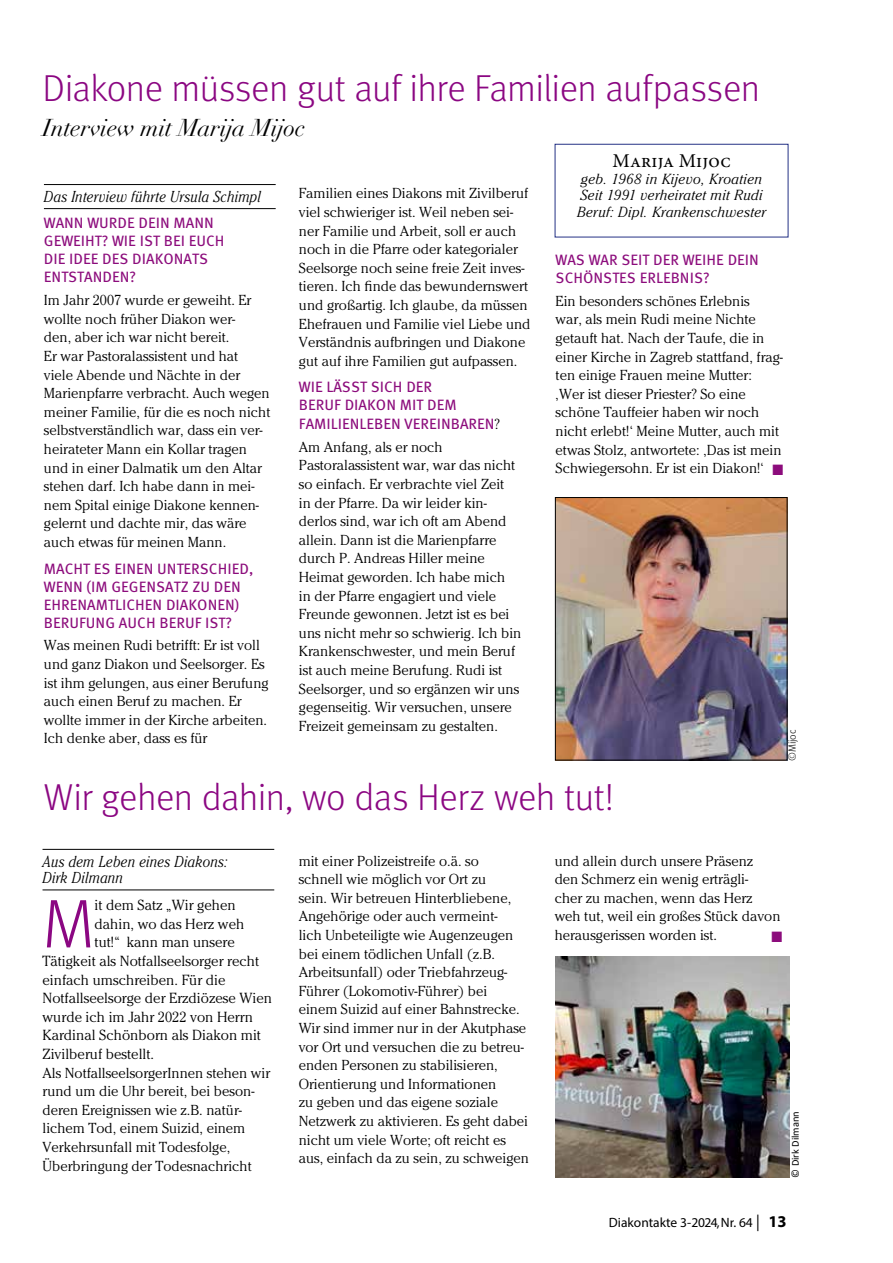
<style>
.page{position:relative;width:893px;height:1263px;background:#fff}
.page>*{position:absolute;margin:0;border:0;box-sizing:border-box;transform-origin:0 0}
.t1{font:300 68.85px "Meta OT";color:#8b0782}
.t2{font:300 37.5px "Meta OT";letter-spacing:-.015em;color:#8b0782}
.t3{font:italic 24px "Didot LT Std";letter-spacing:-.015em;color:#000}
.t4{font:19.5px "Minion Pro";letter-spacing:.01em;color:#000}
.t5{font:italic 300 15.75px/16.5px "Cheltenham Std";letter-spacing:.015em;color:#000;scale:.88 1}
.t6{font:15px/18px "Meta Book Caps";color:#8c0c7c}
.t7{font:300 14.55px "Cheltenham Std";color:#000}
.t8{font:italic 300 14.55px/16.5px "Cheltenham Std";letter-spacing:.02em;color:#000}
.t9{font:300 14.4px/18.6px "Cheltenham Std";color:#000}
.t10{font:13.5px "Myriad Pro";color:#000}
.t11{font:10.5px "Calibri";color:#000}
.t12{font:300 10.5px "Meta OT";color:#000}
.s1{font-family:"Cheltenham Std";font-weight:300;font-size:14.4px;color:#000}
.s2{font-family:"Minion Pro";font-size:16.5px}
.s3{font-weight:700;font-size:16.5px}
</style>
<div class="page">
<div style="left:555px;top:144px;width:233px;height:93px;border:1px solid #243285"></div>
<hr style="left:44px;top:184px;width:232px;height:1px;background:#000">
<hr style="left:44px;top:208px;width:232px;height:1px;background:#000">
<hr style="left:43px;top:849px;width:231px;height:1px;background:#000">
<hr style="left:43px;top:889px;width:231px;height:1px;background:#000">
<img style="left:557px;top:499px;width:228px;height:259px">
<div style="left:555px;top:497px;width:232px;height:263px;border:1px solid #000"></div>
<img style="left:555px;top:957px;width:234px;height:220px">
<h2 class="t2" style="left:43px;top:66px;width:719px">Diakone müssen gut auf ihre Familien aufpassen</h2>
<h3 class="t3" style="left:43px;top:113px;width:264px">Interview mit Marija Mijoc</h3>
<p class="t5" style="left:44px;top:188px;width:248px">Das Interview führte Ursula Schimpl</p>
<p class="t6" style="left:44px;top:214px;width:182px">WANN WURDE DEIN MANN<br>GEWEIHT? WIE IST BEI EUCH<br>DIE IDEE DES DIAKONATS<br>ENTSTANDEN?</p>
<p class="t9" style="left:44px;top:291px;width:228px">Im Jahr 2007 wurde er geweiht. Er wollte noch früher Diakon wer-<br>den, aber ich war nicht bereit.<br>Er war Pastoralassistent und hat viele Abende und Nächte in der<br>Marienpfarre verbracht. Auch wegen meiner Familie, für die es noch nicht selbstverständlich war, dass ein ver&shy;heirateter Mann ein Kollar tragen und in einer Dalmatik um den Altar stehen darf. Ich habe dann in mei&shy;nem Spital einige Diakone kennen&shy;gelernt und dachte mir, das wäre auch etwas für meinen Mann.</p>
<p class="t6" style="left:44px;top:559px;width:211px">MACHT ES EINEN UNTERSCHIED,<br>WENN (IM GEGENSATZ ZU DEN<br>EHRENAMTLICHEN DIAKONEN)<br>BERUFUNG AUCH BERUF IST?</p>
<p class="t9" style="left:44px;top:636px;width:226px">Was meinen Rudi betrifft: Er ist voll und ganz Diakon und Seelsorger. Es ist ihm gelungen, aus einer Berufung auch einen Beruf zu machen. Er wollte immer in der Kirche arbeiten.<br>Ich denke aber, dass es für</p>
<p class="t9" style="left:299px;top:184px;width:233px">Familien eines Diakons mit Zivilberuf viel schwieriger ist. Weil neben sei&shy;ner Familie und Arbeit, soll er auch noch in die Pfarre oder kategorialer Seelsorge noch seine freie Zeit inves&shy;tieren. Ich finde das bewundernswert und großartig. Ich glaube, da müssen Ehefrauen und Familie viel Liebe und Verständnis aufbringen und Diakone gut auf ihre Familien gut aufpassen.</p>
<p class="t6" style="left:299px;top:378px;width:203px">WIE LÄSST SICH DER<br>BERUF DIAKON MIT DEM<br>FAMILIENLEBEN VEREINBAREN<span class="s1">?</span></p>
<p class="t9" style="left:299px;top:437px;width:224px">Am Anfang, als er noch Pastoralassistent war, war das nicht so einfach. Er verbrachte viel Zeit<br>in der Pfarre. Da wir leider kin&shy;derlos sind, war ich oft am Abend allein. Dann ist die Marienpfarre durch P. Andreas Hiller meine Heimat geworden. Ich habe mich<br>in der Pfarre engagiert und viele Freunde gewonnen. Jetzt ist es bei uns nicht mehr so schwierig. Ich bin Krankenschwester, und mein Beruf ist auch meine Berufung. Rudi ist Seelsorger, und so ergänzen wir uns gegenseitig. Wir versuchen, unsere Freizeit gemeinsam zu gestalten.</p>
<h3 class="t4" style="left:612px;top:148px;width:120px">Marija Mijoc</h3>
<p class="t8" style="left:577px;top:171px;width:191px">geb. 1968 in Kijevo, Kroatien<br>Seit 1991 verheiratet mit Rudi<br>Beruf: Dipl. Krankenschwester</p>
<p class="t6" style="left:556px;top:250px;width:205px">WAS WAR SEIT DER WEIHE DEIN<br>SCHÖNSTES ERLEBNIS?</p>
<p class="t9" style="left:556px;top:291px;width:229px">Ein besonders schönes Erlebnis<br>war, als mein Rudi meine Nichte getauft hat. Nach der Taufe, die in einer Kirche in Zagreb stattfand, frag&shy;ten einige Frauen meine Mutter: ‚Wer ist dieser Priester? So eine schöne Tauffeier haben wir noch nicht erlebt!‘ Meine Mutter, auch mit etwas Stolz, antwortete: ‚Das ist mein Schwiegersohn. Er ist ein Diakon!‘</p>
<p class="t12" style="left:786px;top:761px;width:33px;rotate:-90deg">©Mijoc</p>
<h2 class="t2" style="left:44px;top:775px;width:572px">Wir gehen dahin, wo das Herz weh tut!</h2>
<p class="t5" style="left:43px;top:853px;width:212px">Aus dem Leben eines Diakons:<br>Dirk Dilmann</p>
<h1 class="t1" style="left:43px;top:883px;width:54px">M</h1>
<p class="t7" style="left:95px;top:897px;width:143px">it dem Satz „Wir gehen</p>
<p class="t7" style="left:95px;top:915px;width:151px">dahin, wo das Herz weh</p>
<p class="t7" style="left:95px;top:934px;width:142px">tut!“ kann man unsere</p>
<p class="t7" style="left:43px;top:952px;width:218px">Tätigkeit als Notfallseelsorger recht</p>
<p class="t7" style="left:43px;top:971px;width:184px">einfach umschreiben. Für die</p>
<p class="t7" style="left:43px;top:990px;width:231px">Notfallseelsorge der Erzdiözese Wien</p>
<p class="t7" style="left:43px;top:1008px;width:212px">wurde ich im Jahr 2022 von Herrn</p>
<p class="t7" style="left:43px;top:1027px;width:220px">Kardinal Schönborn als Diakon mit</p>
<p class="t7" style="left:43px;top:1045px;width:113px">Zivilberuf bestellt.</p>
<p class="t9" style="left:43px;top:1063px;width:229px">Als NotfallseelsorgerInnen stehen wir rund um die Uhr bereit, bei beson&shy;deren Ereignissen wie z.B. natür&shy;lichem Tod, einem Suizid, einem Verkehrsunfall mit Todesfolge, Überbringung der Todesnachricht</p>
<p class="t9" style="left:299px;top:851px;width:232px">mit einer Polizeistreife o.ä. so<br>schnell wie möglich vor Ort zu<br>sein. Wir betreuen Hinterbliebene, Angehörige oder auch vermeint-<br>lich Unbeteiligte wie Augenzeugen bei einem tödlichen Unfall (z.B.<br>Arbeitsunfall) oder Triebfahrzeug-Führer (Lokomotiv-Führer) bei einem Suizid auf einer Bahnstrecke.<br>Wir sind immer nur in der Akutphase vor Ort und versuchen die zu betreu&shy;enden Personen zu stabilisieren, Orientierung und Informationen<br>zu geben und das eigene soziale Netzwerk zu aktivieren. Es geht dabei nicht um viele Worte; oft reicht es aus, einfach da zu sein, zu schweigen</p>
<p class="t9" style="left:555px;top:851px;width:227px">und allein durch unsere Präsenz den Schmerz ein wenig erträgli-<br>cher zu machen, wenn das Herz weh tut, weil ein großes Stück davon herausgerissen worden ist.</p>
<p class="t11" style="left:788px;top:1177px;width:68px;rotate:-90deg">© Dirk Dilmann</p>
<p class="t10" style="left:609px;top:1214px;width:179px">Diakontakte 3-2024, Nr. 64 <span class="s2">|</span> <span class="s3">13</span></p>
</div>
